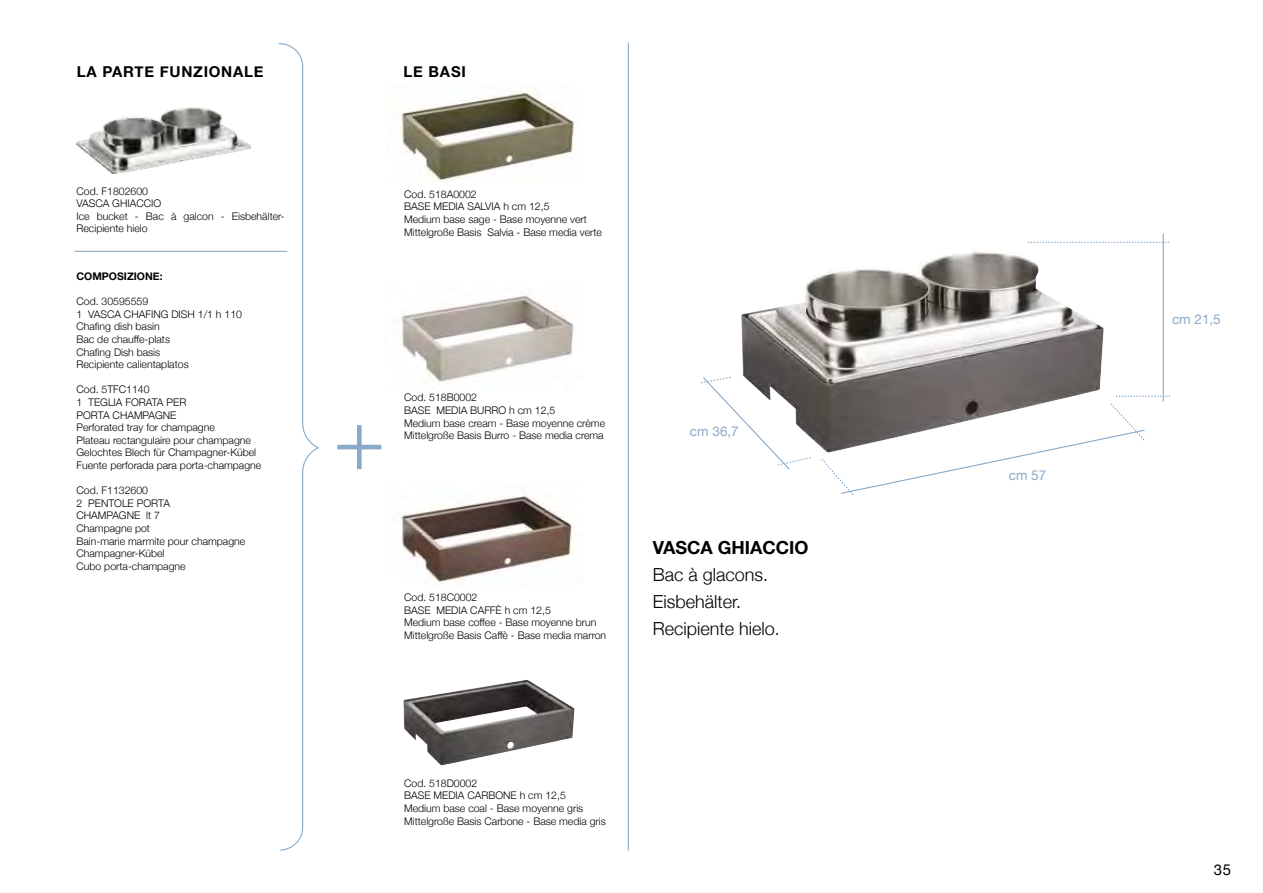
<style>
.page{position:relative;width:1263px;height:893px;background:#fff}
.page>*{position:absolute;margin:0;border:0;box-sizing:border-box;transform-origin:0 0}
.t1{font:300 18px/27px "Helvetica Neue";color:#000}
.t2{font:700 18px "Helvetica Neue";color:#000}
.t3{font:700 15px "Helvetica Neue";letter-spacing:.05em;color:#000}
.t4{font:15px "Helvetica Neue";color:#000}
.t5{font:13.5px "Helvetica Neue";color:#89aac9}
.t6{font:300 10.5px/12.6px "Helvetica Neue";color:#000}
.t7{font:700 10.5px "Helvetica Neue";color:#000}
</style>
<div class="page">
<svg style="left:337px;top:425px;width:44px;height:44px"></svg>
<hr style="left:628px;top:43px;width:1px;height:807px;background:#89aac9">
<svg style="left:277px;top:43px;width:42px;height:808px"></svg>
<img style="left:400px;top:89px;width:175px;height:92px">
<img style="left:398px;top:294px;width:176px;height:88px">
<img style="left:400px;top:492px;width:176px;height:90px">
<img style="left:403px;top:680px;width:171px;height:85px">
<hr style="left:75px;top:251px;width:212px;height:1px;background:#89aac9">
<img style="left:741px;top:251px;width:363px;height:195px">
<svg style="left:701px;top:376px;width:111px;height:94px"></svg>
<hr style="left:1163px;top:234px;width:1px;height:167px;background:#89aac9">
<svg style="left:1027px;top:242px;width:142px;height:1px"></svg>
<svg style="left:820px;top:396px;width:350px;height:100px"></svg>
<img style="left:77px;top:108px;width:173px;height:66px">
<h2 class="t3" style="left:77px;top:60px;width:188px">LA PARTE FUNZIONALE</h2>
<h2 class="t3" style="left:404px;top:60px;width:64px">LE BASI</h2>
<p class="t6" style="left:76px;top:184px;width:210px">Cod. F1802600<br>VASCA GHIACCIO<br>Ice bucket - Bac à galcon - Eisbehälter-<br>Recipiente hielo</p>
<p class="t7" style="left:76px;top:268px;width:88px">COMPOSIZIONE:</p>
<p class="t6" style="left:76px;top:294px;width:167px">Cod. 30595559<br>1 VASCA CHAFING DISH 1/1 h 110<br>Chafing dish basin<br>Bac de chauffe-plats<br>Chafing Dish basis<br>Recipiente calientaplatos</p>
<p class="t6" style="left:76px;top:382px;width:186px">Cod. 5TFC1140<br>1 TEGLIA FORATA PER<br>PORTA CHAMPAGNE<br>Perforated tray for champagne<br>Plateau rectangulaire pour champagne<br>Gelochtes Blech für Champagner-Kübel<br>Fuente perforada para porta-champagne</p>
<p class="t6" style="left:76px;top:483px;width:170px">Cod. F1132600<br>2 PENTOLE PORTA<br>CHAMPAGNE lt 7<br>Champagne pot<br>Bain-marie marmite pour champagne<br>Champagner-Kübel<br>Cubo porta-champagne</p>
<p class="t6" style="left:404px;top:187px;width:199px">Cod. 518A0002<br>BASE MEDIA SALVIA h cm 12,5<br>Medium base sage - Base moyenne vert<br>Mittelgroße Basis Salvia - Base media verte</p>
<p class="t6" style="left:404px;top:391px;width:202px">Cod. 518B0002<br>BASE MEDIA BURRO h cm 12,5<br>Medium base cream - Base moyenne crème<br>Mittelgroße Basis Burro - Base media crema</p>
<p class="t6" style="left:404px;top:590px;width:204px">Cod. 518C0002<br>BASE MEDIA CAFFÈ h cm 12,5<br>Medium base coffee - Base moyenne brun<br>Mittelgroße Basis Caffè - Base media marron</p>
<p class="t5" style="left:690px;top:421px;width:50px">cm 36,7</p>
<h1 class="t2" style="left:653px;top:534px;width:157px">VASCA GHIACCIO</h1>
<h1 class="t1" style="left:653px;top:560px;width:129px">Bac à glacons.<br>Eisbehälter.<br>Recipiente hielo.</h1>
<p class="t6" style="left:404px;top:776px;width:203px">Cod. 518D0002<br>BASE MEDIA CARBONE h cm 12,5<br>Medium base coal - Base moyenne gris<br>Mittelgroße Basis Carbone - Base media gris</p>
<p class="t5" style="left:1009px;top:466px;width:39px">cm 57</p>
<p class="t5" style="left:1172px;top:310px;width:50px">cm 21,5</p>
<h2 class="t4" style="left:1214px;top:859px;width:19px">35</h2>
</div>
